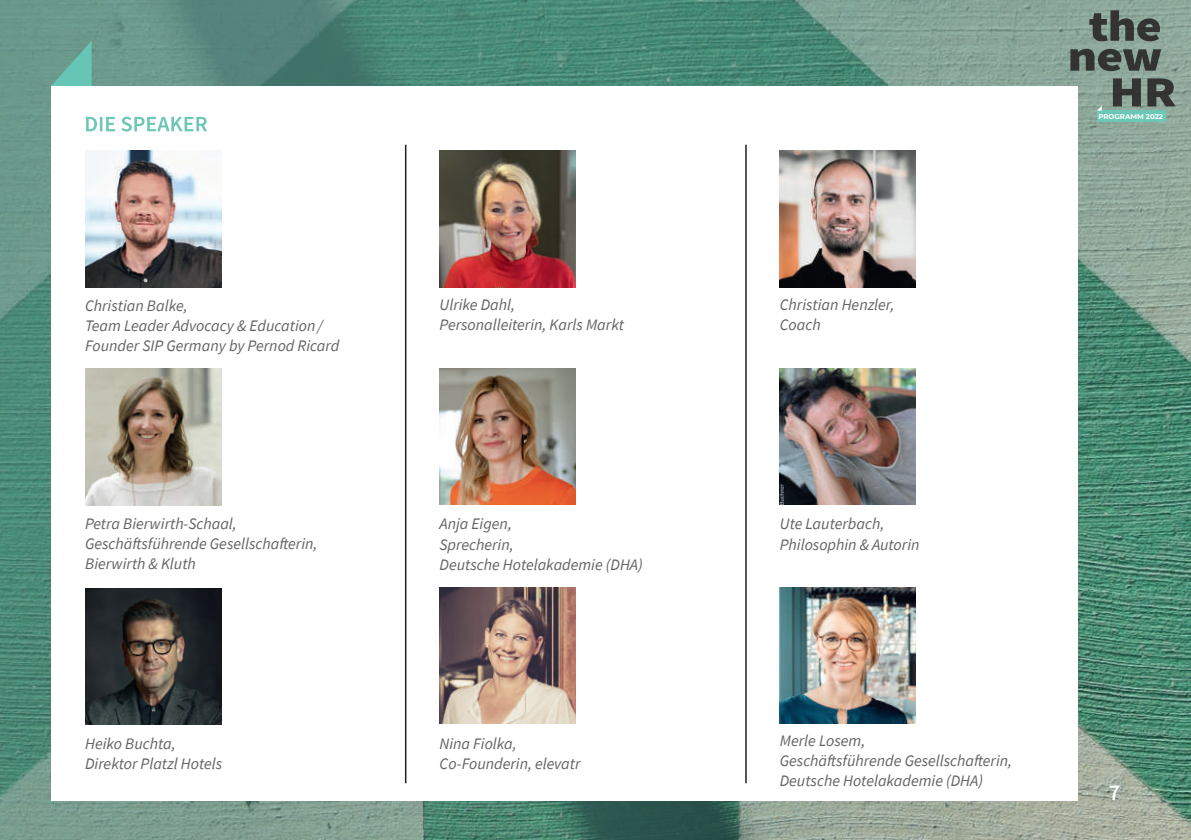
<style>
.page{position:relative;width:1191px;height:840px;background:#fff}
.page>*{position:absolute;margin:0;border:0;box-sizing:border-box;transform-origin:0 0}
.t1{font:600 22px "Source Sans Pro";color:#fff}
.t2{font:italic 16px/20px "Source Sans Pro";color:#636366}
.t3{font:700 7px "Montserrat";color:#fff}
</style>
<div class="page">
<img style="left:0;top:0;width:1191px;height:839px">
<svg style="left:51px;top:41px;width:41px;height:45px;background:#68afa0"></svg>
<div style="left:51px;top:86px;width:1026px;height:713px;background:#fff"></div>
<svg style="left:86px;top:117px;width:121px;height:14px"></svg>
<img style="left:780px;top:587px;width:136px;height:136px">
<img style="left:439px;top:368px;width:136px;height:136px">
<hr style="left:405px;top:145px;width:1px;height:637px;background:#231f20">
<img style="left:439px;top:151px;width:136px;height:136px">
<img style="left:780px;top:368px;width:136px;height:136px">
<hr style="left:745px;top:145px;width:1px;height:637px;background:#231f20">
<img style="left:85px;top:151px;width:136px;height:136px">
<img style="left:85px;top:369px;width:136px;height:136px">
<img style="left:85px;top:588px;width:136px;height:135px">
<img style="left:439px;top:587px;width:136px;height:136px">
<img style="left:780px;top:151px;width:136px;height:136px">
<svg style="left:1089px;top:10px;width:71px;height:31px;background:#5d6a63"></svg>
<svg style="left:1070px;top:49px;width:91px;height:22px;background:#515a55"></svg>
<svg style="left:1112px;top:78px;width:63px;height:28px;background:#545d58"></svg>
<div style="left:1097px;top:110px;width:68px;height:12px;background:#6cc7b6"></div>
<svg style="left:1097px;top:105px;width:4px;height:5px"></svg>
<p class="t2" style="left:85px;top:295px;width:256px">Christian Balke,<br>Team Leader Advocacy &amp; Education/<br>Founder SIP Germany by Pernod Ricard</p>
<p class="t2" style="left:85px;top:513px;width:234px">Petra Bierwirth-Schaal,<br>Geschäftsführende Gesellschafterin,<br>Bierwirth &amp; Kluth</p>
<p class="t2" style="left:439px;top:294px;width:186px">Ulrike Dahl,<br>Personalleiterin, Karls Markt</p>
<p class="t2" style="left:439px;top:513px;width:205px">Anja Eigen,<br>Sprecherin,<br>Deutsche Hotelakademie (DHA)</p>
<p class="t2" style="left:85px;top:733px;width:139px">Heiko Buchta,<br>Direktor Platzl Hotels</p>
<p class="t2" style="left:439px;top:732px;width:143px">Nina Fiolka,<br>Co-Founderin, elevatr</p>
<p class="t2" style="left:780px;top:294px;width:116px">Christian Henzler,<br>Coach</p>
<p class="t2" style="left:780px;top:513px;width:141px">Ute Lauterbach,<br>Philosophin &amp; Autorin</p>
<p class="t2" style="left:780px;top:730px;width:234px">Merle Losem,<br>Geschäftsführende Gesellschafterin,<br>Deutsche Hotelakademie (DHA)</p>
<p class="t3" style="left:1098px;top:111px;width:66px">PROGRAMM 2022</p>
<h1 class="t1" style="left:1109px;top:777px;width:13px">7</h1>
</div>
